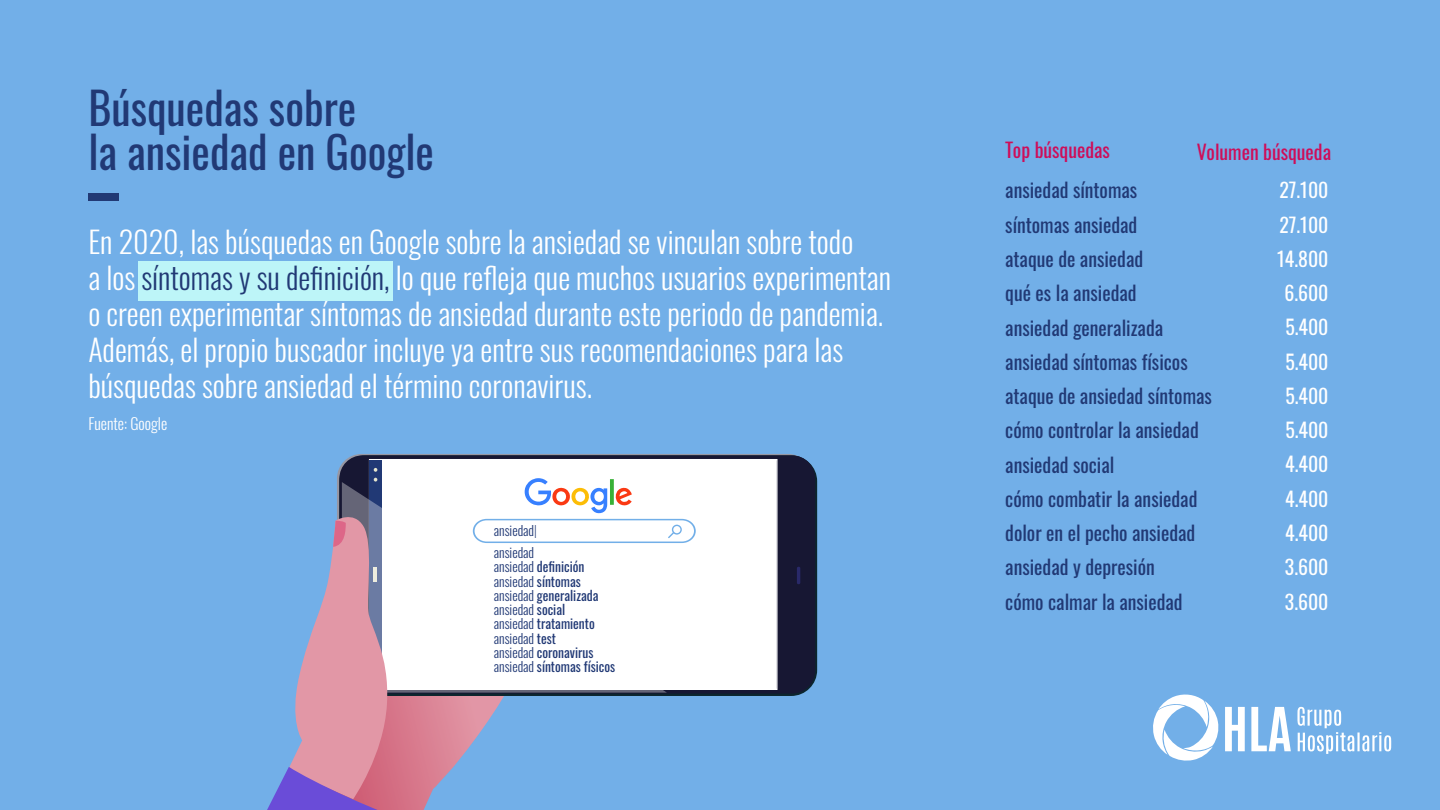
<style>
.page{position:relative;width:1440px;height:810px;background:#72afe8}
.page>*{position:absolute;margin:0;border:0;box-sizing:border-box;transform-origin:0 0}
.t1{font:43.95px/44px "Oswald";color:#213975}
.t2{font:300 30px/36px "Oswald";color:#fff}
.t3{font:19.8px/34.3px "Oswald";color:#213975}
.t4{font:19.8px/34.3px "Oswald";color:#fff;text-align:center}
.t5{font:19.8px "Oswald";color:#ce0d59}
.t6{font:300 15.75px "Oswald";color:#fff}
.t7{font:13.5px/14.2px "Oswald";color:#213975}
.t8{font:300 13.5px/21.9px "Oswald";color:#213975}
.s1{color:#213975}
.s2{font-weight:200}
.s3{font-weight:300}
</style>
<div class="page">
<div style="left:138px;top:261px;width:255px;height:40px;background:#bdf5f8"></div>
<svg style="left:418px;top:696px;width:86px;height:114px"></svg>
<div style="left:88px;top:193px;width:30px;height:8px;background:#213975"></div>
<svg style="left:1297px;top:707px;width:94px;height:47px"></svg>
<svg style="left:1225px;top:707px;width:20px;height:44px"></svg>
<svg style="left:1251px;top:707px;width:40px;height:44px"></svg>
<svg style="left:1153px;top:694px;width:66px;height:67px"></svg>
<div style="left:339px;top:455px;width:476px;height:239px;background:#171733;border-radius:23px"></div>
<div style="left:369px;top:459px;width:409px;height:231px;background:#fff"></div>
<hr style="left:797px;top:567px;width:3px;height:17px;background:#292969">
<div style="left:369px;top:460px;width:13px;height:229px;background:#213975"></div>
<svg style="left:374px;top:468px;width:3px;height:14px"></svg>
<div style="left:342px;top:482px;width:325px;height:211px;background:#fff"></div>
<svg style="left:473px;top:478px;width:223px;height:136px;background:#f7f8f9"></svg>
<svg style="left:267px;top:510px;width:151px;height:300px"></svg>
<h1 class="t1" style="left:88px;top:82px;width:347px">Búsquedas sobre<br>la ansiedad en Google</h1>
<p class="t2" style="left:88px;top:220px;width:804px">En 2020, las búsquedas en Google sobre la ansiedad se vinculan sobre todo<br>a los <span class="s1">síntomas y su definición,</span> lo que refleja que muchos usuarios experimentan o creen experimentar síntomas de ansiedad durante este periodo de pandemia.<br>Además, el propio buscador incluye ya entre sus recomendaciones para las búsquedas sobre ansiedad el término coronavirus.</p>
<p class="t6" style="left:88px;top:410px;width:81px">Fuente: Google</p>
<p class="t8" style="left:494px;top:518px;width:45px">ansiedad<span class="s2">| </span>ansiedad</p>
<p class="t7" style="left:494px;top:558px;width:123px"><span class="s3">ansiedad</span> definición <span class="s3">ansiedad</span> síntomas <span class="s3">ansiedad</span> generalizada <span class="s3">ansiedad</span> social<br><span class="s3">ansiedad</span> tratamiento <span class="s3">ansiedad</span> test<br><span class="s3">ansiedad</span> coronavirus <span class="s3">ansiedad</span> síntomas físicos</p>
<p class="t5" style="left:1005px;top:132px;width:106px">Top búsquedas</p>
<p class="t3" style="left:1005px;top:171px;width:208px">ansiedad síntomas<br>síntomas ansiedad<br>ataque de ansiedad<br>qué es la ansiedad<br>ansiedad generalizada ansiedad síntomas físicos ataque de ansiedad síntomas cómo controlar la ansiedad ansiedad social<br>cómo combatir la ansiedad dolor en el pecho ansiedad ansiedad y depresión<br>cómo calmar la ansiedad</p>
<p class="t4" style="left:1277px;top:171px;width:53px">27.100<br>27.100<br>14.800<br>6.600<br>5.400<br>5.400<br>5.400<br>5.400<br>4.400<br>4.400<br>4.400<br>3.600<br>3.600</p>
<p class="t5" style="left:1197px;top:134px;width:136px">Volumen búsqueda</p>
</div>
